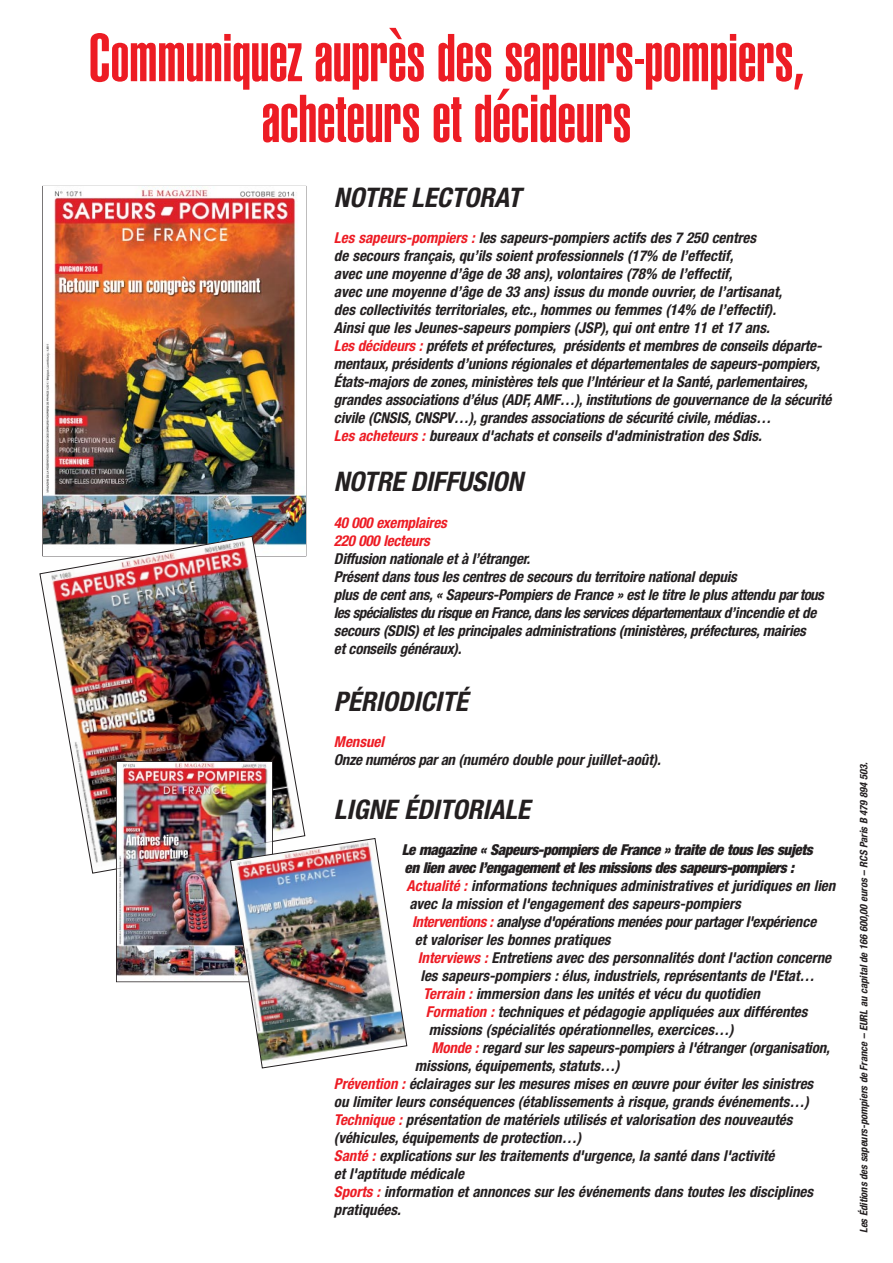
<style>
.page{position:relative;width:893px;height:1263px;background:#fff}
.page>*{position:absolute;margin:0;border:0;box-sizing:border-box;transform-origin:0 0}
.t1{font:900 extra-condensed 66.3px/60.8px "Helvetica";color:#ed1c24;text-align:center}
.t2{font:italic 700 condensed 27px "Helvetica Neue";color:#231f20}
.t3{font:italic 700 condensed 15px/18px "Helvetica Neue";color:#231f20}
.t4{font:italic 900 condensed 15px "Helvetica Neue";letter-spacing:-.025em;color:#231f20}
.t5{font:italic 700 condensed 15px/18px "Helvetica Neue";color:#ed1c24}
.t6{font:italic 700 condensed 10.5px "Helvetica Neue";color:#231f20}
.s1{color:#ed1c24}
</style>
<div class="page">
<img style="left:43px;top:188px;width:262px;height:347px">
<img style="left:39px;top:535px;width:267px;height:339px">
<img style="left:117px;top:869px;width:113px;height:107px">
<img style="left:117px;top:868px;width:113px;height:1px">
<img style="left:117px;top:762px;width:155px;height:106px">
<img style="left:230px;top:838px;width:178px;height:231px">
<h1 class="t1" style="left:89px;top:31px;width:717px">Communiquez auprès des sapeurs-pompiers, acheteurs et décideurs</h1>
<h2 class="t2" style="left:334px;top:187px;width:193px">NOTRE LECTORAT</h2>
<p class="t3" style="left:334px;top:230px;width:502px"><span class="s1">Les sapeurs-pompiers :</span> les sapeurs-pompiers actifs des 7 250 centres<br>de secours français,qu’ils soient professionnels (17% de l’effectif,<br>avec une moyenne d’âge de 38 ans),volontaires (78% de l’effectif,<br>avec une moyenne d’âge de 33 ans) issus du monde ouvrier,de l’artisanat,<br>des collectivités territoriales,etc.,hommes ou femmes (14% de l’effectif).<br>Ainsi que les Jeunes-sapeurs pompiers (JSP),qui ont entre 11 et 17 ans.<br><span class="s1">Les décideurs :</span>préfets et préfectures, présidents et membres de conseils départe&shy;mentaux,présidents d’unions régionales et départementales de sapeurs-pompiers, États-majors de zones,ministères tels que l’Intérieuret la Santé,parlementaires, grandes associations d’élus (ADF,AMF…),institutions de gouvernance de la sécurité civile (CNSIS,CNSPV…),grandes associations de sécurité civile,médias…<br><span class="s1">Les acheteurs :</span> bureaux d'achats et conseils d'administration des Sdis.</p>
<h2 class="t2" style="left:334px;top:471px;width:196px">NOTRE DIFFUSION</h2>
<p class="t5" style="left:334px;top:515px;width:117px">40 000 exemplaires<br>220 000 lecteurs</p>
<p class="t3" style="left:334px;top:551px;width:494px">Diffusion nationale et à l’étranger.<br>Présent dans tous les centres de secours du territoire nationaldepuis<br>plus de cent ans,« Sapeurs-Pompiers de France » est le titre le plus attendu partous lesspécialistesdu risque en France,danslesservicesdépartementaux d’incendie et de secours (SDIS) et les principales administrations (ministères,préfectures,mairies<br>et conseils généraux).</p>
<h2 class="t2" style="left:334px;top:691px;width:135px">PÉRIODICITÉ</h2>
<p class="t5" style="left:334px;top:734px;width:55px">Mensuel</p>
<p class="t3" style="left:334px;top:752px;width:331px">Onze numéros paran (numéro double pour juillet-août).</p>
<h2 class="t2" style="left:334px;top:799px;width:203px">LIGNE ÉDITORIALE</h2>
<p class="t4" style="left:402px;top:844px;width:415px">Le magazine « Sapeurs-pompiers de France » traite de tous les sujets</p>
<p class="t4" style="left:404px;top:862px;width:394px">en lien avec l’engagement et les missions des sapeurs-pompiers :</p>
<p class="t3" style="left:407px;top:878px;width:433px"><span class="s1">Actualité :</span> informations techniques administratives et juridiques en lien</p>
<p class="t3" style="left:409px;top:896px;width:336px">avec la mission et l'engagement des sapeurs-pompiers</p>
<p class="t3" style="left:412px;top:914px;width:408px"><span class="s1">Interventions :</span> analyse d'opérations menées pourpartagerl'expérience</p>
<p class="t3" style="left:415px;top:932px;width:200px">et valoriser les bonnes pratiques</p>
<p class="t3" style="left:418px;top:950px;width:418px"><span class="s1">Interviews :</span> Entretiens avec des personnalités dont l'action concerne</p>
<p class="t3" style="left:420px;top:968px;width:398px">les sapeurs-pompiers : élus,industriels,représentants de l'Etat…</p>
<p class="t3" style="left:423px;top:986px;width:341px"><span class="s1">Terrain :</span> immersion dans les unités et vécu du quotidien</p>
<p class="t3" style="left:426px;top:1004px;width:386px"><span class="s1">Formation :</span> techniques et pédagogie appliquées aux différentes</p>
<p class="t3" style="left:429px;top:1022px;width:306px">missions (spécialités opérationnelles,exercices…)</p>
<p class="t3" style="left:431px;top:1040px;width:403px"><span class="s1">Monde :</span>regard surles sapeurs-pompiers à l'étranger(organisation,</p>
<p class="t3" style="left:415px;top:1058px;width:206px">missions,équipements,statuts…)</p>
<p class="t3" style="left:334px;top:1076px;width:484px"><span class="s1">Prévention :</span> éclairages sur les mesures mises en œuvre pour éviter les sinistres</p>
<p class="t3" style="left:334px;top:1094px;width:476px">ou limiter leurs conséquences (établissements à risque,grands événements…)</p>
<p class="t3" style="left:334px;top:1112px;width:463px"><span class="s1">Technique :</span> présentation de matériels utilisés et valorisation des nouveautés</p>
<p class="t3" style="left:334px;top:1130px;width:249px">(véhicules,équipements de protection…)</p>
<p class="t3" style="left:334px;top:1148px;width:445px"><span class="s1">Santé :</span> explications sur les traitements d'urgence,la santé dans l'activité</p>
<p class="t3" style="left:334px;top:1166px;width:134px">et l'aptitude médicale</p>
<p class="t3" style="left:334px;top:1184px;width:484px"><span class="s1">Sports :</span> information et annonces sur les événements dans toutes les disciplines</p>
<p class="t3" style="left:334px;top:1202px;width:71px">pratiquées.</p>
<p class="t6" style="left:860px;top:1233px;width:474px;rotate:-90deg">Les Éditions des sapeurs-pomp iers de France – EURL au cap ital de 1 66 600,00 euros – RCS Paris B 479 894 503.</p>
</div>
